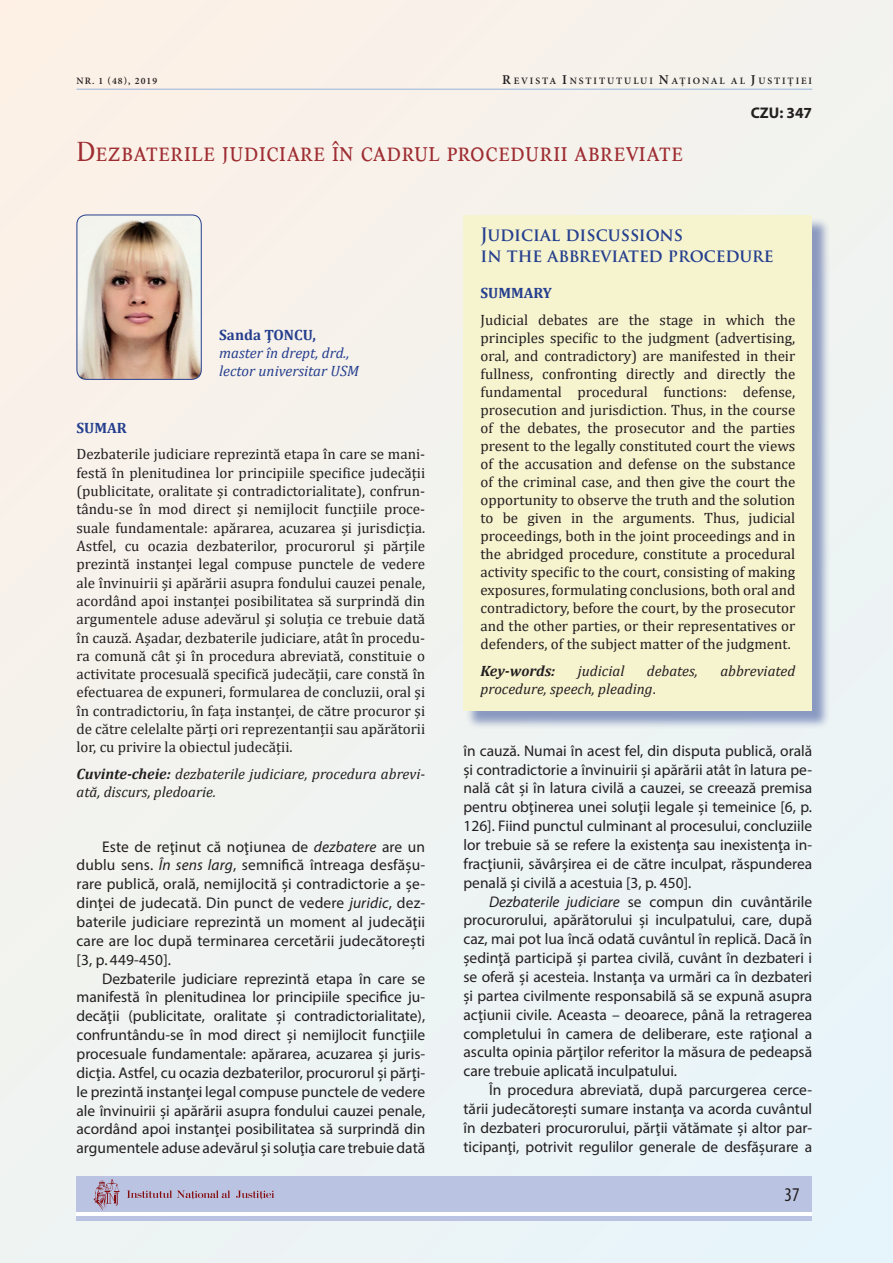
<style>
.page{position:relative;width:893px;height:1263px;background:#f1f3ef}
.page>*{position:absolute;margin:0;border:0;box-sizing:border-box;transform-origin:0 0}
.Denumirea{font:28.5px "Lyon Caps";color:#9e2d32;scale:.9 1}
.t1{font:condensed 19.5px "Myriad Pro";color:#231f20}
.t2{font:700 18px "Trajan Pro";color:#253f8e;scale:.95 1}
.t3{font:15.45px/18.9px "Myriad Pro";color:#231f20;text-align:justify}
.t4{font:700 15.45px "Myriad Pro";color:#231f20}
.t5{font:15px/18px "Cambria";color:#231f20;text-align:justify}
.t6{font:italic 15px/18.3px "Cambria";color:#231f20}
.t7{font:italic 15px "Cambria";color:#253f8e}
.t8{font:700 15px "Cambria";color:#253f8e}
.t9{font:italic 700 15px "Cambria";letter-spacing:-.005em;color:#231f20}
.t10{font:600 9.75px "Minion Pro";letter-spacing:.195em;color:#231f20}
.s1{font-size:13.5px}
.s2{font-weight:700}
.s3{font-style:italic}
.s4{font-style:normal}
</style>
<div class="page">
<hr style="left:77px;top:89px;width:735px;height:1px;background:#95b5de">
<div style="left:77px;top:1176px;width:735px;height:45px;background:#bac4e2"></div>
<hr style="left:77px;top:1213px;width:735px;height:3px;background:#fff">
<svg style="left:127px;top:1190px;width:103px;height:9px"></svg>
<svg style="left:236px;top:1190px;width:38px;height:9px"></svg>
<svg style="left:94px;top:1179px;width:26px;height:31px"></svg>
<div style="left:465px;top:217px;width:366px;height:512px;background:#253f8e;opacity:.5"></div>
<div style="left:463px;top:215px;width:349px;height:495px;background:#f6f3cf"></div>
<img style="left:77px;top:215px;width:124px;height:164px">
<div style="left:77px;top:215px;width:125px;height:165px;border:1px solid #253f8e;border-radius:9px"></div>
<p class="t10" style="left:77px;top:75px;width:82px">NR. 1 (48), 2019</p>
<p class="t10" style="left:502px;top:75px;width:311px"><span class="s1">R</span>EVISTA <span class="s1">I</span>NSTITUTULUI <span class="s1">N</span>AŢIONAL AL <span class="s1">J</span>USTIŢIEI</p>
<p class="Denumirea" style="left:77px;top:135px;width:675px">Dezbaterile judiciare în cadrul procedurii abreviate</p>
<p class="t4" style="left:751px;top:103px;width:63px">CZU: 347</p>
<p class="t8" style="left:219px;top:325px;width:98px">Sanda ŢONCU,</p>
<p class="t7" style="left:219px;top:343px;width:132px">master în drept, drd.,</p>
<p class="t7" style="left:219px;top:361px;width:142px">lector universitar USM</p>
<p class="t8" style="left:77px;top:417px;width:52px">SUMAR</p>
<p class="t5" style="left:77px;top:445px;width:350px">Dezbaterile judiciare reprezintă etapa în care se mani&shy;festă în plenitudinea lor principiile specifice judecăţii (publicitate, oralitate şi contradictorialitate), confrun&shy;tându-se în mod direct şi nemijlocit funcţiile proce&shy;suale fundamentale: apărarea, acuzarea şi jurisdicţia.<br>Astfel, cu ocazia dezbaterilor, procurorul şi părţile prezintă instanţei legal compuse punctele de vedere ale învinuirii şi apărării asupra fondului cauzei penale, acordând apoi instanţei posibilitatea să surprindă din argumentele aduse adevărul şi soluţia ce trebuie dată în cauză. Aşadar, dezbaterile judiciare, atât în procedu&shy;ra comună cât şi în procedura abreviată, constituie o activitate procesuală specifică judecăţii, care constă în efectuarea de expuneri, formularea de concluzii, oral şi în contradictoriu, în faţa instanţei, de către procuror şi de către celelalte părţi ori reprezentanţii sau apărătorii lor, cu privire la obiectul judecăţii.</p>
<p class="t6" style="left:77px;top:764px;width:350px"><span class="s2">Cuvinte-cheie:</span> dezbaterile judiciare, procedura abrevi&shy;ată, discurs, pledoarie.</p>
<p class="t3" style="left:77px;top:837px;width:350px;text-indent:26px">Este de reţinut că noţiunea de <span class="s3">dezbatere</span> are un dublu sens. <span class="s3">În sens larg</span>, semnifică întreaga desfăşu&shy;rare publică, orală, nemijlocită şi contradictorie a şe&shy;dinţei de judecată. Din punct de vedere <span class="s3">juridic</span>, dez&shy;baterile judiciare reprezintă un moment al judecăţii care are loc după terminarea cercetării judecătoreşti [3, p. 449-450].</p>
<p class="t3" style="left:77px;top:969px;width:350px;text-indent:26px">Dezbaterile judiciare reprezintă etapa în care se manifestă în plenitudinea lor principiile specifice ju&shy;decăţii (publicitate, oralitate şi contradictorialitate), confruntându-se în mod direct şi nemijlocit funcţiile procesuale fundamentale: apărarea, acuzarea şi juris&shy;dicţia. Astfel, cu ocazia dezbaterilor, procurorul şi părţi&shy;le prezintă instanţei legal compuse punctele de vedere ale învinuirii şi apărării asupra fondului cauzei penale, acordând apoi instanţei posibilitatea să surprindă din argumentele aduse adevărul şi soluţia care trebuie dată</p>
<p class="t2" style="left:480px;top:223px;width:215px">JUDICIAL DISCUSSIONS</p>
<p class="t2" style="left:480px;top:245px;width:310px">IN THE ABBREVIATED PROCEDURE</p>
<p class="t8" style="left:480px;top:283px;width:73px">SUMMARY</p>
<p class="t5" style="left:480px;top:311px;width:316px">Judicial debates are the stage in which the principles specific to the judgment (advertising, oral, and contradictory) are manifested in their fullness, confronting directly and directly the fundamental procedural functions: defense, prosecution and jurisdiction. Thus, in the course of the debates, the prosecutor and the parties present to the legally constituted court the views of the accusation and defense on the substance of the criminal case, and then give the court the opportunity to observe the truth and the solution to be given in the arguments. Thus, judicial proceedings, both in the joint proceedings and in the abridged procedure, constitute a procedural activity specific to the court, consisting of making exposures, formulating conclusions, both oral and contradictory, before the court, by the prosecutor and the other parties, or their representatives or defenders, of the subject matter of the judgment.</p>
<p class="t9" style="left:480px;top:660px;width:76px">Key-words:</p>
<p class="t6" style="left:578px;top:661px;width:48px">judicial</p>
<p class="t6" style="left:647px;top:661px;width:52px">debates,</p>
<p class="t6" style="left:720px;top:661px;width:76px">abbreviated</p>
<p class="t6" style="left:480px;top:679px;width:177px">procedure, speech, pleading<span class="s4">.</span></p>
<p class="t3" style="left:463px;top:741px;width:350px">în cauză. Numai în acest fel, din disputa publică, orală şi contradictorie a învinuirii şi apărării atât în latura pe&shy;nală cât şi în latura civilă a cauzei, se creează premisa pentru obţinerea unei soluţii legale şi temeinice [6, p.<br>126]. Fiind punctul culminant al procesului, concluziile lor trebuie să se refere la existenţa sau inexistenţa in&shy;fracţiunii, săvârşirea ei de către inculpat, răspunderea penală şi civilă a acestuia [3, p. 450].</p>
<p class="t3" style="left:463px;top:892px;width:350px;text-indent:26px"><span class="s3">Dezbaterile judiciare</span> se compun din cuvântările procurorului, apărătorului şi inculpatului, care, după caz, mai pot lua încă odată cuvântul în replică. Dacă în şedinţă participă şi partea civilă, cuvânt în dezbateri i se oferă şi acesteia. Instanţa va urmări ca în dezbateri şi partea civilmente responsabilă să se expună asupra acţiunii civile. Aceasta – deoarece, până la retragerea completului în camera de deliberare, este raţional a asculta opinia părţilor referitor la măsura de pedeapsă care trebuie aplicată inculpatului.</p>
<p class="t3" style="left:463px;top:1080px;width:350px;text-indent:26px">În procedura abreviată, după parcurgerea cerce&shy;tării judecătoreşti sumare instanţa va acorda cuvântul în dezbateri procurorului, părţii vătămate şi altor par&shy;ticipanţi, potrivit regulilor generale de desfăşurare a</p>
<p class="t1" style="left:784px;top:1183px;width:17px">37</p>
</div>
